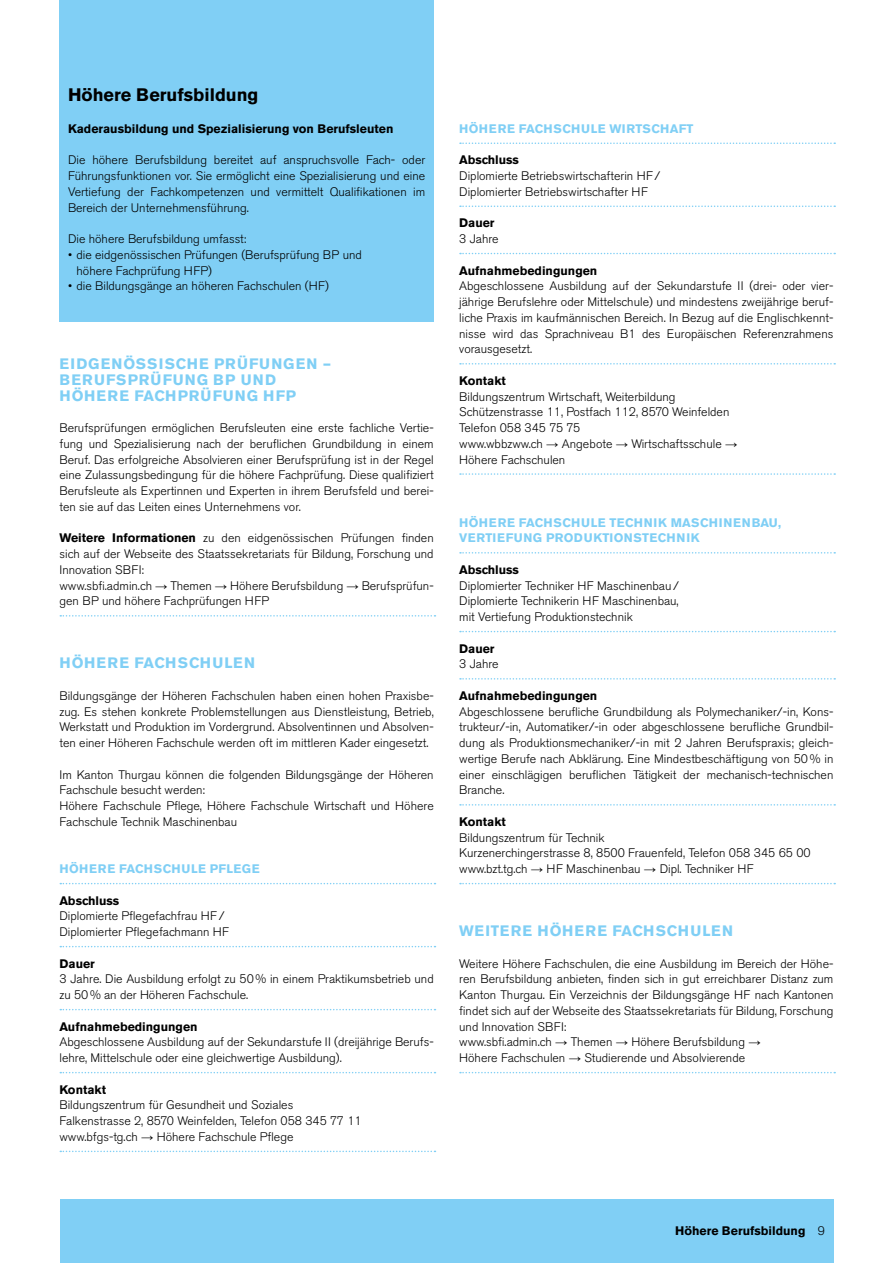
<style>
.page{position:relative;width:893px;height:1263px;background:#fff}
.page>*{position:absolute;margin:0;border:0;box-sizing:border-box;transform-origin:0 0}
.Titel{font:700 18px "Akzidenz Grotesk BE";color:#000}
.Zwischentitel_10pt{font:700 15px "Akzidenz Grotesk BE";letter-spacing:.06em;color:#80cff5}
.Zwischentitel_10pt-2{font:700 15px "Akzidenz Grotesk BE";letter-spacing:.08em;color:#80cff5}
.GS__Blocksatz{font:300 12.3px/15.8px "Akzidenz Grotesk BE";color:#000;text-align:justify}
.Lead__light{font:300 12.3px/15.8px "Akzidenz Grotesk BE";color:#000;text-align:justify}
.GS_bold__Linksbündig{font:700 12.3px "Akzidenz Grotesk BE";color:#000}
.Zwischentitel_8_2pt{font:700 12.3px "Akzidenz Grotesk BE";letter-spacing:.04em;color:#80cff5}
.Lead__bold{font:700 12.3px "Akzidenz Grotesk BE";color:#000}
.Zwischentitel_8_2pt-2{font:700 12.3px "Akzidenz Grotesk BE";letter-spacing:.02em;color:#80cff5}
.Pagina{font:700 12.3px "Akzidenz Grotesk BE";color:#000}
.s1{font-weight:700}
.s2{font-family:"Arial";font-weight:400}
.s3{font-weight:300}
</style>
<div class="page">
<div style="left:60px;top:1199px;width:773px;height:64px;background:#80cff5"></div>
<div style="left:60px;top:0;width:374px;height:322px;background:#80cff5"></div>
<svg style="left:60px;top:615px;width:375px;height:2px"></svg>
<svg style="left:60px;top:883px;width:375px;height:1px"></svg>
<svg style="left:60px;top:946px;width:375px;height:1px"></svg>
<svg style="left:60px;top:1009px;width:375px;height:1px"></svg>
<svg style="left:60px;top:1072px;width:375px;height:1px"></svg>
<svg style="left:60px;top:1151px;width:375px;height:1px"></svg>
<svg style="left:460px;top:143px;width:375px;height:1px"></svg>
<svg style="left:460px;top:206px;width:375px;height:1px"></svg>
<svg style="left:460px;top:253px;width:375px;height:1px"></svg>
<svg style="left:460px;top:363px;width:375px;height:2px"></svg>
<svg style="left:460px;top:473px;width:375px;height:2px"></svg>
<svg style="left:460px;top:552px;width:375px;height:2px"></svg>
<svg style="left:460px;top:631px;width:375px;height:1px"></svg>
<svg style="left:460px;top:678px;width:375px;height:2px"></svg>
<svg style="left:460px;top:804px;width:375px;height:2px"></svg>
<svg style="left:460px;top:883px;width:375px;height:1px"></svg>
<svg style="left:460px;top:1072px;width:375px;height:1px"></svg>
<p class="Titel" style="left:68px;top:85px;width:192px">Höhere Berufsbildung</p>
<p class="Lead__bold" style="left:68px;top:121px;width:327px">Kaderausbildung und Spezialisierung von Berufsleuten</p>
<p class="Lead__light" style="left:68px;top:152px;width:359px">Die höhere Berufsbildung bereitet auf anspruchsvolle Fach- oder Führungsfunktionen vor. Sie ermöglicht eine Spezialisierung und eine Vertiefung der Fachkompetenzen und vermittelt Qualifikationen im Bereich der Unternehmensführung.</p>
<p class="Lead__light" style="left:68px;top:231px;width:180px">Die höhere Berufsbildung umfasst:</p>
<p class="Lead__light" style="left:68px;top:247px;width:295px">• die eidgenössischen Prüfungen (Berufsprüfung BP und</p>
<p class="Lead__light" style="left:77px;top:263px;width:137px">höhere Fachprüfung HFP)</p>
<p class="Lead__light" style="left:68px;top:278px;width:262px">• die Bildungsgänge an höheren Fachschulen (HF)</p>
<p class="Zwischentitel_10pt-2" style="left:60px;top:355px;width:273px">EIDGENÖSSISCHE PRÜFUNGEN –</p>
<p class="Zwischentitel_10pt-2" style="left:60px;top:371px;width:218px">BERUFSPRÜFUNG BP UND</p>
<p class="Zwischentitel_10pt" style="left:60px;top:387px;width:238px">HÖHERE FACHPRÜFUNG HFP</p>
<p class="GS__Blocksatz" style="left:60px;top:420px;width:376px">Berufsprüfungen ermöglichen Berufsleuten eine erste fachliche Vertie&shy;fung und Spezialisierung nach der beruflichen Grundbildung in einem Beruf. Das erfolgreiche Absolvieren einer Berufsprüfung ist in der Regel eine Zulassungsbedingung für die höhere Fachprüfung. Diese qualifiziert Berufsleute als Expertinnen und Experten in ihrem Berufsfeld und berei&shy;ten sie auf das Leiten eines Unternehmens vor.</p>
<p class="GS__Blocksatz" style="left:60px;top:530px;width:376px"><span class="s1">Weitere Informationen</span> zu den eidgenössischen Prüfungen finden sich auf der Webseite des Staatssekretariats für Bildung, Forschung und Innovation SBFI:</p>
<p class="GS__Blocksatz" style="left:60px;top:578px;width:376px">www.sbfi.admin.ch <span class="s2">→</span> Themen <span class="s2">→</span> Höhere Berufsbildung <span class="s2">→</span> Berufsprüfun&shy;gen BP und höhere Fachprüfungen HFP</p>
<p class="Zwischentitel_10pt" style="left:60px;top:654px;width:197px">HÖHERE FACHSCHULEN</p>
<p class="GS__Blocksatz" style="left:60px;top:688px;width:376px">Bildungsgänge der Höheren Fachschulen haben einen hohen Praxisbe&shy;zug. Es stehen konkrete Problemstellungen aus Dienstleistung, Betrieb, Werkstatt und Produktion im Vordergrund. Absolventinnen und Absolven&shy;ten einer Höheren Fachschule werden oft im mittleren Kader eingesetzt.</p>
<p class="GS__Blocksatz" style="left:60px;top:767px;width:376px">Im Kanton Thurgau können die folgenden Bildungsgänge der Höheren<br>Fachschule besucht werden:</p>
<p class="GS__Blocksatz" style="left:60px;top:798px;width:376px">Höhere Fachschule Pflege, Höhere Fachschule Wirtschaft und Höhere<br>Fachschule Technik Maschinenbau</p>
<p class="Zwischentitel_8_2pt" style="left:60px;top:862px;width:202px">HÖHERE FACHSCHULE PFLEGE</p>
<p class="GS_bold__Linksbündig" style="left:60px;top:893px;width:61px">Abschluss</p>
<p class="GS__Blocksatz" style="left:60px;top:908px;width:167px">Diplomierte Pflegefachfrau HF/</p>
<p class="GS__Blocksatz" style="left:60px;top:924px;width:171px">Diplomierter Pflegefachmann HF</p>
<p class="GS_bold__Linksbündig" style="left:60px;top:956px;width:37px">Dauer</p>
<p class="GS__Blocksatz" style="left:60px;top:971px;width:376px">3 Jahre. Die Ausbildung erfolgt zu 50% in einem Praktikumsbetrieb und zu 50% an der Höheren Fachschule.</p>
<p class="GS_bold__Linksbündig" style="left:60px;top:1019px;width:140px">Aufnahmebedingungen</p>
<p class="GS__Blocksatz" style="left:60px;top:1034px;width:376px">Abgeschlossene Ausbildung auf der Sekundarstufe II (dreijährige Berufs&shy;lehre, Mittelschule oder eine gleichwertige Ausbildung).</p>
<p class="GS_bold__Linksbündig" style="left:60px;top:1082px;width:48px">Kontakt</p>
<p class="GS__Blocksatz" style="left:60px;top:1097px;width:235px">Bildungszentrum für Gesundheit und Soziales</p>
<p class="GS__Blocksatz" style="left:60px;top:1113px;width:304px">Falkenstrasse 2, 8570 Weinfelden, Telefon 058 345 77 11</p>
<p class="GS__Blocksatz" style="left:60px;top:1129px;width:235px">www.bfgs-tg.ch <span class="s2">→</span> Höhere Fachschule Pflege</p>
<p class="Zwischentitel_8_2pt-2" style="left:459px;top:121px;width:236px">HÖHERE FACHSCHULE WIRTSCHAFT</p>
<p class="GS_bold__Linksbündig" style="left:459px;top:153px;width:61px">Abschluss</p>
<p class="GS__Blocksatz" style="left:459px;top:168px;width:203px">Diplomierte Betriebswirtschafterin HF/</p>
<p class="GS__Blocksatz" style="left:459px;top:184px;width:190px">Diplomierter Betriebswirtschafter HF</p>
<p class="GS_bold__Linksbündig" style="left:459px;top:216px;width:37px">Dauer</p>
<p class="GS__Blocksatz" style="left:459px;top:231px;width:41px">3 Jahre</p>
<p class="GS_bold__Linksbündig" style="left:459px;top:263px;width:140px">Aufnahmebedingungen</p>
<p class="GS__Blocksatz" style="left:459px;top:278px;width:376px">Abgeschlossene Ausbildung auf der Sekundarstufe II (drei- oder vier&shy;jährige Berufslehre oder Mittelschule) und mindestens zweijährige beruf&shy;liche Praxis im kaufmännischen Bereich. In Bezug auf die Englischkennt&shy;nisse wird das Sprachniveau B1 des Europäischen Referenzrahmens vorausgesetzt.</p>
<p class="GS_bold__Linksbündig" style="left:459px;top:373px;width:48px">Kontakt</p>
<p class="GS__Blocksatz" style="left:459px;top:389px;width:218px">Bildungszentrum Wirtschaft, Weiterbildung</p>
<p class="GS__Blocksatz" style="left:459px;top:404px;width:272px">Schützenstrasse 11, Postfach 112, 8570 Weinfelden</p>
<p class="GS__Blocksatz" style="left:459px;top:420px;width:123px">Telefon 058 345 75 75</p>
<p class="GS__Blocksatz" style="left:459px;top:436px;width:280px">www.wbbzww.ch <span class="s2">→</span> Angebote <span class="s2">→</span> Wirtschaftsschule <span class="s2">→</span></p>
<p class="GS__Blocksatz" style="left:459px;top:452px;width:108px">Höhere Fachschulen</p>
<p class="Zwischentitel_8_2pt" style="left:459px;top:515px;width:323px">HÖHERE FACHSCHULE TECHNIK MASCHINENBAU,</p>
<p class="Zwischentitel_8_2pt" style="left:459px;top:531px;width:242px">VERTIEFUNG PRODUKTIONSTECHNIK</p>
<p class="GS_bold__Linksbündig" style="left:459px;top:562px;width:61px">Abschluss</p>
<p class="GS__Blocksatz" style="left:459px;top:578px;width:221px">Diplomierter Techniker HF Maschinenbau/</p>
<p class="GS__Blocksatz" style="left:459px;top:593px;width:221px">Diplomierte Technikerin HF Maschinenbau,</p>
<p class="GS__Blocksatz" style="left:459px;top:609px;width:175px">mit Vertiefung Produktionstechnik</p>
<p class="GS_bold__Linksbündig" style="left:459px;top:641px;width:37px">Dauer</p>
<p class="GS__Blocksatz" style="left:459px;top:656px;width:41px">3 Jahre</p>
<p class="GS_bold__Linksbündig" style="left:459px;top:688px;width:140px">Aufnahmebedingungen</p>
<p class="GS__Blocksatz" style="left:459px;top:704px;width:376px">Abgeschlossene berufliche Grundbildung als Polymechaniker/-in, Kons&shy;trukteur/-in, Automatiker/-in oder abgeschlossene berufliche Grundbil&shy;dung als Produktionsmechaniker/-in mit 2 Jahren Berufspraxis; gleich&shy;wertige Berufe nach Abklärung. Eine Mindestbeschäftigung von 50% in einer einschlägigen beruflichen Tätigkeit der mechanisch-technischen Branche.</p>
<p class="GS_bold__Linksbündig" style="left:459px;top:814px;width:48px">Kontakt</p>
<p class="GS__Blocksatz" style="left:459px;top:830px;width:147px">Bildungszentrum für Technik</p>
<p class="GS__Blocksatz" style="left:459px;top:845px;width:353px">Kurzenerchingerstrasse 8, 8500 Frauenfeld, Telefon 058 345 65 00</p>
<p class="GS__Blocksatz" style="left:459px;top:861px;width:296px">www.bzt.tg.ch <span class="s2">→</span> HF Maschinenbau <span class="s2">→</span> Dipl. Techniker HF</p>
<p class="Zwischentitel_10pt" style="left:459px;top:922px;width:275px">WEITERE HÖHERE FACHSCHULEN</p>
<p class="GS__Blocksatz" style="left:459px;top:956px;width:376px">Weitere Höhere Fachschulen, die eine Ausbildung im Bereich der Höhe&shy;ren Berufsbildung anbieten, finden sich in gut erreichbarer Distanz zum Kanton Thurgau. Ein Verzeichnis der Bildungsgänge HF nach Kantonen findet sich auf der Webseite des Staatssekretariats für Bildung, Forschung und Innovation SBFI:</p>
<p class="GS__Blocksatz" style="left:459px;top:1034px;width:303px">www.sbfi.admin.ch <span class="s2">→</span> Themen <span class="s2">→</span> Höhere Berufsbildung <span class="s2">→</span></p>
<p class="GS__Blocksatz" style="left:459px;top:1050px;width:287px">Höhere Fachschulen <span class="s2">→</span> Studierende und Absolvierende</p>
<p class="Pagina" style="left:675px;top:1224px;width:151px">Höhere Berufsbildung <span class="s3">9</span></p>
</div>
